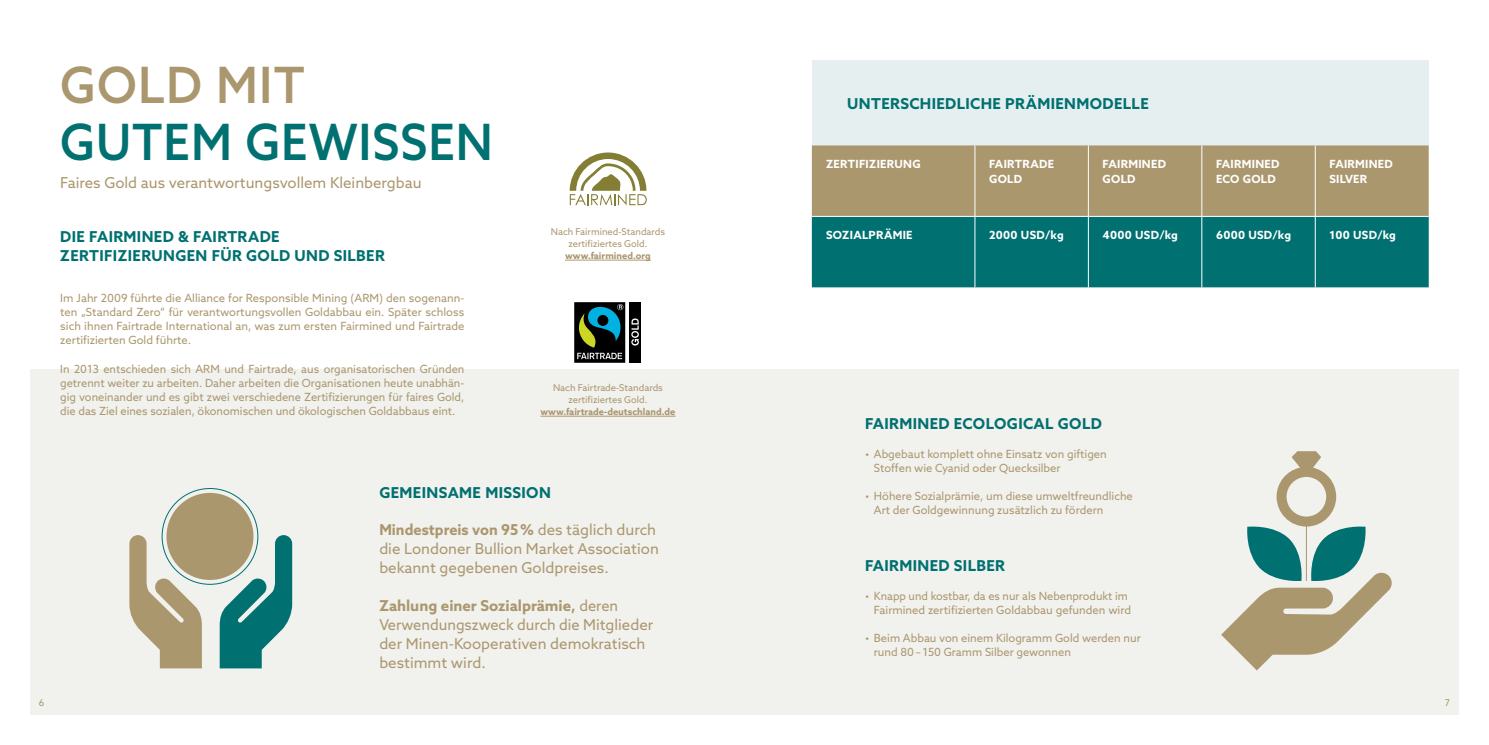
<style>
.page{position:relative;width:1489px;height:745px;background:#fff}
.page>*{position:absolute;margin:0;border:0;box-sizing:border-box;transform-origin:0 0}
.Head1{font:500 50px "Azo Sans";letter-spacing:.02em;color:#007071;scale:.95 1}
.Head1-2{font:500 50px "Azo Sans";letter-spacing:.025em;color:#ab976e}
.Fließtext_Deutsch{font:15px/18.9px "Azo Sans";color:#ab976e}
.Fließtext_Deutsch-2{font:700 15px "Azo Sans";letter-spacing:.025em;color:#007071}
.Fließtext{font:11.25px/14.1px "Azo Sans";color:#ab976e;text-align:justify}
.Fließtext_Deutsch-3{font:11.25px/14.1px "Azo Sans";color:#ab976e;text-align:right}
.Fließtext_Deutsch-4{font:700 11.25px "Azo Sans";letter-spacing:.025em;color:#fff}
.Fließtext-2{font:9.38px "Azo Sans";color:#ab976e}
.Fließtext-3{font:700 9.38px "Azo Sans";color:#ab976e}
.s1{font-weight:700}
</style>
<div class="page">
<div style="left:30px;top:369px;width:1428px;height:345px;background:#f1f1ee"></div>
<svg style="left:574px;top:302px;width:67px;height:61px;background:#2b433e"></svg>
<svg style="left:569px;top:152px;width:77px;height:53px"></svg>
<svg style="left:129px;top:534px;width:73px;height:134px"></svg>
<svg style="left:220px;top:534px;width:72px;height:134px"></svg>
<div style="left:166px;top:492px;width:87px;height:87px;background:#ab976e;border-radius:50%"></div>
<div style="left:811px;top:60px;width:617px;height:85px;background:#e5eff0"></div>
<svg style="left:811px;top:145px;width:617px;height:142px;background:#578470"></svg>
<hr style="left:974px;top:145px;width:1px;height:71px;background:#fff">
<hr style="left:1088px;top:145px;width:1px;height:71px;background:#fff">
<hr style="left:1201px;top:145px;width:1px;height:71px;background:#fff">
<hr style="left:1314px;top:145px;width:1px;height:71px;background:#fff">
<hr style="left:811px;top:216px;width:163px;height:1px;background:#fff">
<hr style="left:974px;top:216px;width:114px;height:1px;background:#fff">
<hr style="left:974px;top:216px;width:1px;height:71px;background:#fff">
<hr style="left:1088px;top:216px;width:113px;height:1px;background:#fff">
<hr style="left:1088px;top:216px;width:1px;height:71px;background:#fff">
<hr style="left:1201px;top:216px;width:114px;height:1px;background:#fff">
<hr style="left:1201px;top:216px;width:1px;height:71px;background:#fff">
<hr style="left:1315px;top:216px;width:113px;height:1px;background:#fff">
<hr style="left:1314px;top:216px;width:1px;height:71px;background:#fff">
<svg style="left:1221px;top:451px;width:171px;height:219px"></svg>
<hr style="left:1305px;top:524px;width:1px;height:56px;background:#ab976e">
<hr style="left:565px;top:260px;width:86px;height:1px;background:#ab976e">
<hr style="left:540px;top:415px;width:135px;height:1px;background:#ab976e">
<p class="Head1-2" style="left:60px;top:52px;width:246px">GOLD MIT</p>
<p class="Head1" style="left:60px;top:109px;width:457px">GUTEM GEWISSEN</p>
<p class="Fließtext_Deutsch" style="left:60px;top:173px;width:363px">Faires Gold aus verantwortungsvollem Kleinbergbau</p>
<p class="Fließtext_Deutsch-2" style="left:60px;top:227px;width:221px">DIE FAIRMINED &amp; FAIRTRADE</p>
<p class="Fließtext_Deutsch-2" style="left:60px;top:245px;width:326px">ZERTIFIZIERUNGEN FÜR GOLD UND SILBER</p>
<p class="Fließtext" style="left:60px;top:290px;width:405px">Im Jahr 2009 führte die Alliance for Responsible Mining (ARM) den sogenann&shy;ten „Standard Zero“ für verantwortungsvollen Goldabbau ein. Später schloss sich ihnen Fairtrade International an, was zum ersten Fairmined und Fairtrade zertifizierten Gold führte.</p>
<p class="Fließtext" style="left:60px;top:361px;width:405px">In 2013 entschieden sich ARM und Fairtrade, aus organisatorischen Gründen getrennt weiter zu arbeiten. Daher arbeiten die Organisationen heute unabhän&shy;gig voneinander und es gibt zwei verschiedene Zertifizierungen für faires Gold, die das Ziel eines sozialen, ökonomischen und ökologischen Goldabbaus eint.</p>
<p class="Fließtext-2" style="left:550px;top:225px;width:116px">Nach Fairmined-Standards</p>
<p class="Fließtext-2" style="left:568px;top:237px;width:81px">zertifiziertes Gold.</p>
<p class="Fließtext-3" style="left:565px;top:249px;width:87px">www.fairmined.org</p>
<p class="Fließtext-2" style="left:553px;top:381px;width:111px">Nach Fairtrade-Standards</p>
<p class="Fließtext-2" style="left:568px;top:393px;width:81px">zertifiziertes Gold.</p>
<p class="Fließtext-3" style="left:540px;top:405px;width:137px">www.fairtrade-deutschland.de</p>
<p class="Fließtext_Deutsch-2" style="left:379px;top:482px;width:173px">GEMEINSAME MISSION</p>
<p class="Fließtext_Deutsch" style="left:379px;top:520px;width:281px"><span class="s1">Mindestpreis von 95%</span> des täglich durch die Londoner Bullion Market Association bekannt gegebenen Goldpreises.</p>
<p class="Fließtext_Deutsch" style="left:379px;top:595px;width:275px"><span class="s1">Zahlung einer Sozialprämie,</span> deren<br>Verwendungszweck durch die Mitglieder der Minen-Kooperativen demokratisch bestimmt wird.</p>
<p class="Fließtext_Deutsch-2" style="left:847px;top:93px;width:303px">UNTERSCHIEDLICHE PRÄMIENMODELLE</p>
<p class="Fließtext_Deutsch-4" style="left:826px;top:157px;width:96px">ZERTIFIZIERUNG</p>
<p class="Fließtext_Deutsch-4" style="left:989px;top:157px;width:66px">FAIRTRADE</p>
<p class="Fließtext_Deutsch-4" style="left:989px;top:171px;width:34px">GOLD</p>
<p class="Fließtext_Deutsch-4" style="left:1102px;top:157px;width:65px">FAIRMINED</p>
<p class="Fließtext_Deutsch-4" style="left:1102px;top:171px;width:34px">GOLD</p>
<p class="Fließtext_Deutsch-4" style="left:1215px;top:157px;width:65px">FAIRMINED</p>
<p class="Fließtext_Deutsch-4" style="left:1215px;top:171px;width:61px">ECO GOLD</p>
<p class="Fließtext_Deutsch-4" style="left:1329px;top:157px;width:65px">FAIRMINED</p>
<p class="Fließtext_Deutsch-4" style="left:1329px;top:171px;width:39px">SILVER</p>
<p class="Fließtext_Deutsch-4" style="left:826px;top:228px;width:88px">SOZIALPRÄMIE</p>
<p class="Fließtext_Deutsch-4" style="left:989px;top:228px;width:76px">2000 USD/kg</p>
<p class="Fließtext_Deutsch-4" style="left:1102px;top:228px;width:77px">4000 USD/kg</p>
<p class="Fließtext_Deutsch-4" style="left:1215px;top:228px;width:77px">6000 USD/kg</p>
<p class="Fließtext_Deutsch-4" style="left:1329px;top:228px;width:68px">100 USD/kg</p>
<p class="Fließtext_Deutsch-2" style="left:865px;top:413px;width:238px">FAIRMINED ECOLOGICAL GOLD</p>
<p class="Fließtext" style="left:873px;top:446px;width:234px;text-indent:-9px">• Abgebaut komplett ohne Einsatz von giftigen<br>Stoffen wie Cyanid oder Quecksilber</p>
<p class="Fließtext" style="left:873px;top:488px;width:260px;text-indent:-9px">• Höhere Sozialprämie, um diese umweltfreundliche<br>Art der Goldgewinnung zusätzlich zu fördern</p>
<p class="Fließtext_Deutsch-2" style="left:865px;top:555px;width:141px">FAIRMINED SILBER</p>
<p class="Fließtext_Deutsch-3" style="left:865px;top:588px;width:267px">• Knapp und kostbar, da es nur als Nebenprodukt im<br>Fairmined zertifizierten Goldabbau gefunden wird</p>
<p class="Fließtext_Deutsch-3" style="left:873px;top:630px;width:268px;text-align:left;text-indent:-9px">• Beim Abbau von einem Kilogramm Gold werden nur rund 80–150 Gramm Silber gewonnen</p>
<p class="Fließtext-2" style="left:39px;top:696px;width:7px">6</p>
<p class="Fließtext-2" style="left:1444px;top:696px;width:7px">7</p>
</div>
